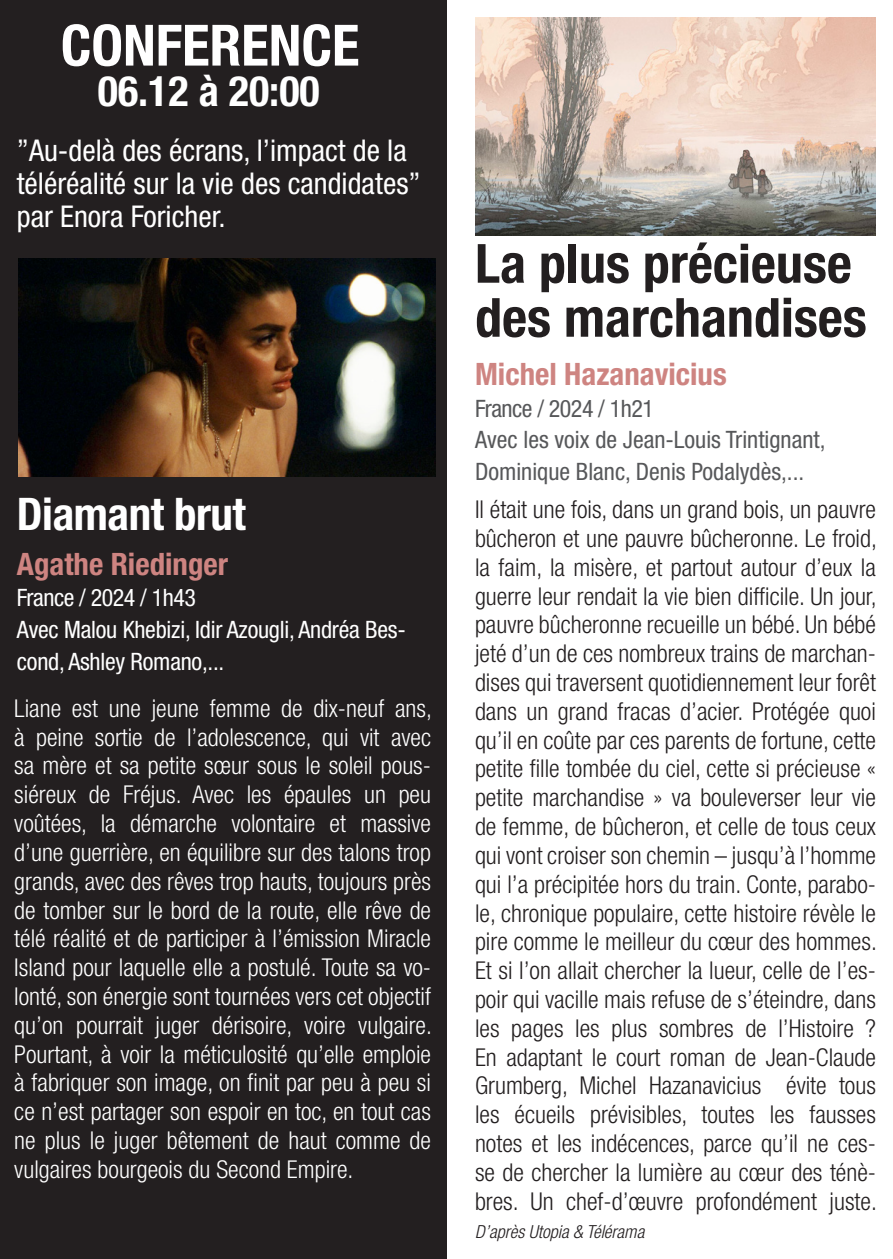
<style>
.page{position:relative;width:893px;height:1259px;background:#fff}
.page>*{position:absolute;margin:0;border:0;box-sizing:border-box;transform-origin:0 0}
.t1{font:700 condensed 57px "Helvetica Neue LT Std";color:#fff}
.t2{font:700 condensed 54px/54px "Helvetica Neue LT Std";color:#231f20}
.t3{font:700 condensed 45px "Helvetica Neue LT Std";letter-spacing:-.01em;color:#fff}
.t4{font:700 condensed 42px "Helvetica Neue LT Std";color:#fff}
.t5{font:700 condensed 30.9px "Helvetica Neue LT Std";color:#ce8481}
.t6{font:condensed 30px/33px "Helvetica Neue LT Std";color:#fff}
.t7{font:300 condensed 24.6px/28.8px "Helvetica Neue LT Std";color:#231f20;text-align:justify}
.t8{font:300 condensed 24.6px/28.8px "Helvetica Neue LT Std";color:#fff;text-align:justify}
.t9{font:condensed 24px/31.8px "Helvetica Neue LT Std";color:#57585a}
.t10{font:condensed 24px/31.8px "Helvetica Neue LT Std";letter-spacing:-.01em;color:#fff}
.t11{font:italic 300 condensed 18px "Helvetica Neue LT Std";color:#231f20}
</style>
<div class="page">
<div style="left:0;top:0;width:446px;height:1259px;background:#231f20"></div>
<img style="left:18px;top:258px;width:417px;height:218px">
<img style="left:475px;top:17px;width:401px;height:218px">
<h1 class="t1" style="left:61px;top:11px;width:300px">CONFERENCE</h1>
<h3 class="t4" style="left:98px;top:66px;width:223px">06.12 à 20:00</h3>
<p class="t6" style="left:17px;top:133px;width:405px">”Au-delà des écrans, l’impact de la téléréalité sur la vie des candidates” par Enora Foricher.</p>
<h3 class="t3" style="left:17px;top:486px;width:231px">Diamant brut</h3>
<p class="t5" style="left:17px;top:545px;width:213px">Agathe Riedinger</p>
<p class="t10" style="left:17px;top:582px;width:390px">France / 2024 / 1h43<br>Avec Malou Khebizi, Idir Azougli, Andréa Bes&shy;cond, Ashley Romano,...</p>
<p class="t8" style="left:14px;top:693px;width:419px">Liane est une jeune femme de dix-neuf ans, à peine sortie de l’adolescence, qui vit avec sa mère et sa petite sœur sous le soleil pous&shy;siéreux de Fréjus. Avec les épaules un peu voûtées, la démarche volontaire et massive d’une guerrière, en équilibre sur des talons trop grands, avec des rêves trop hauts, toujours près de tomber sur le bord de la route, elle rêve de télé réalité et de participer à l’émission Miracle Island pour laquelle elle a postulé. Toute sa vo&shy;lonté, son énergie sont tournées vers cet objectif qu’on pourrait juger dérisoire, voire vulgaire.<br>Pourtant, à voir la méticulosité qu’elle emploie à fabriquer son image, on finit par peu à peu si ce n’est partager son espoir en toc, en tout cas ne plus le juger bêtement de haut comme de vulgaires bourgeois du Second Empire.</p>
<h2 class="t2" style="left:475px;top:236px;width:393px">La plus précieuse des marchandises</h2>
<p class="t5" style="left:475px;top:355px;width:253px">Michel Hazanavicius</p>
<p class="t9" style="left:475px;top:392px;width:352px">France / 2024 / 1h21<br>Avec les voix de Jean-Louis Trintignant,<br>Dominique Blanc, Denis Podalydès,...</p>
<p class="t7" style="left:475px;top:495px;width:403px">Il était une fois, dans un grand bois, un pauvre bûcheron et une pauvre bûcheronne. Le froid, la faim, la misère, et partout autour d’eux la guerre leur rendait la vie bien difficile. Un jour, pauvre bûcheronne recueille un bébé. Un bébé jeté d’un de ces nombreux trains de marchan&shy;dises qui traversent quotidiennement leur forêt dans un grand fracas d’acier. Protégée quoi qu’il en coûte par ces parents de fortune, cette petite fille tombée du ciel, cette si précieuse « petite marchandise » va bouleverser leur vie de femme, de bûcheron, et celle de tous ceux qui vont croiser son chemin – jusqu’à l’homme qui l’a précipitée hors du train. Conte, parabo&shy;le, chronique populaire, cette histoire révèle le pire comme le meilleur du cœur des hommes.<br>Et si l’on allait chercher la lueur, celle de l’es&shy;poir qui vacille mais refuse de s’éteindre, dans les pages les plus sombres de l’Histoire ?<br>En adaptant le court roman de Jean-Claude Grumberg, Michel Hazanavicius évite tous les écueils prévisibles, toutes les fausses notes et les indécences, parce qu’il ne ces&shy;se de chercher la lumière au cœur des ténè&shy;bres. Un chef-d’œuvre profondément juste.</p>
<p class="t11" style="left:475px;top:1221px;width:171px">D’après Utopia &amp; Télérama</p>
</div>
